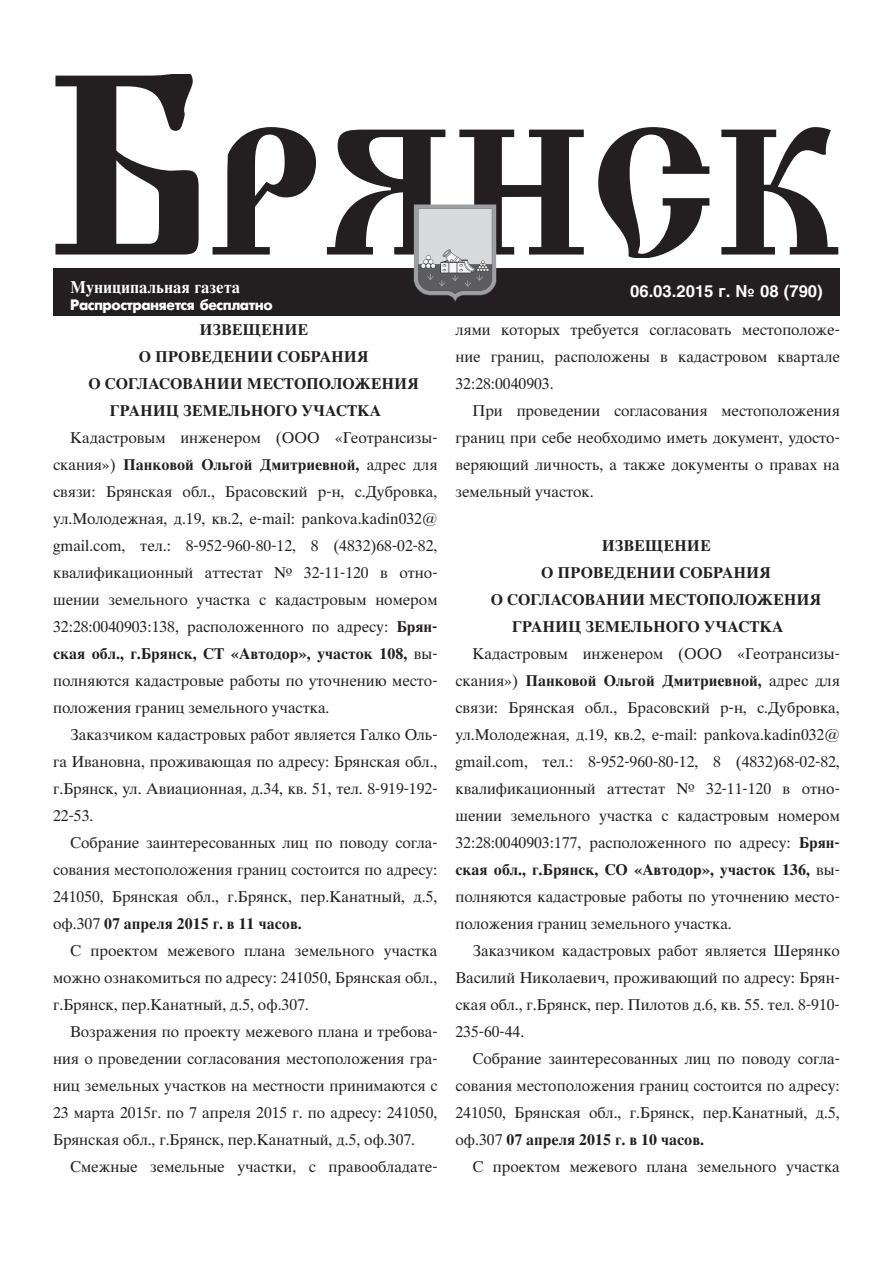
<style>
.page{position:relative;width:893px;height:1263px;background:#fff}
.page>*{position:absolute;margin:0;border:0;box-sizing:border-box;transform-origin:0 0}
.t1{font:700 16.5px "Helios";color:#fff}
.t2{font:700 16.5px "Thames";color:#fff;scale:.95 1}
.Основной_текст{font:15px/27px "Thames";color:#231f20;text-align:justify}
.Основной_текст-2{font:700 15px/27px "Thames";color:#231f20}
.t3{font:15px "Futuris Extra C";letter-spacing:-.03em;color:#fff}
.s1{font-weight:700}
</style>
<div class="page">
<div style="left:53px;top:268px;width:787px;height:47px;background:#231f20"></div>
<svg style="left:55px;top:74px;width:144px;height:181px"></svg>
<svg style="left:213px;top:127px;width:103px;height:128px"></svg>
<svg style="left:327px;top:130px;width:118px;height:125px"></svg>
<svg style="left:459px;top:130px;width:125px;height:125px"></svg>
<svg style="left:598px;top:127px;width:111px;height:130px"></svg>
<svg style="left:721px;top:127px;width:117px;height:128px"></svg>
<img style="left:400px;top:190px;width:109px;height:112px">
<p class="t2" style="left:70px;top:277px;width:181px">Муниципальная газета</p>
<p class="t1" style="left:630px;top:282px;width:194px">06.03.2015 г. № 08 (790)</p>
<p class="t3" style="left:70px;top:296px;width:204px">Распространяется бесплатно</p>
<p class="Основной_текст-2" style="left:199px;top:316px;width:110px">Извещение</p>
<p class="Основной_текст-2" style="left:139px;top:343px;width:232px">о проведении собрания</p>
<p class="Основной_текст-2" style="left:110px;top:370px;width:311px;text-indent:-21px">о согласовании местоположения границ земельного участка</p>
<p class="Основной_текст" style="left:53px;top:425px;width:386px;text-indent:17px">Кадастровым инженером (ООО «Геотрансизы&shy;скания») <span class="s1">Панковой Ольгой Дмитриевной,</span> адрес для связи: Брянская обл., Брасовский р-н, с.Дубровка, ул.Молодежная, д.19, кв.2, e-mail: pankova.kadin032@ gmail.com, тел.: 8-952-960-80-12, 8 (4832)68-02-82, квалификационный аттестат № 32-11-120 в отно&shy;шении земельного участка с кадастровым номером 32:28:0040903:138, расположенного по адресу: <span class="s1">Брян&shy;ская обл., г.Брянск, СТ «Автодор», участок 108,</span> вы&shy;полняются кадастровые работы по уточнению место&shy;положения границ земельного участка.</p>
<p class="Основной_текст" style="left:53px;top:722px;width:386px;text-indent:17px">Заказчиком кадастровых работ является Галко Оль&shy;га Ивановна, проживающая по адресу: Брянская обл., г.Брянск, ул. Авиационная, д.34, кв. 51, тел. 8-919-192- 22-53.</p>
<p class="Основной_текст" style="left:53px;top:830px;width:386px;text-indent:17px">Собрание заинтересованных лиц по поводу согла&shy;сования местоположения границ состоится по адресу:<br>241050, Брянская обл., г.Брянск, пер.Канатный, д.5, оф.307 <span class="s1">07 апреля 2015 г. в 11 часов.</span></p>
<p class="Основной_текст" style="left:53px;top:938px;width:386px;text-indent:17px">С проектом межевого плана земельного участка можно ознакомиться по адресу: 241050, Брянская обл., г.Брянск, пер.Канатный, д.5, оф.307.</p>
<p class="Основной_текст" style="left:53px;top:1019px;width:386px;text-indent:17px">Возражения по проекту межевого плана и требова&shy;ния о проведении согласования местоположения гра&shy;ниц земельных участков на местности принимаются с 23 марта 2015г. по 7 апреля 2015 г. по адресу: 241050, Брянская обл., г.Брянск, пер.Канатный, д.5, оф.307.</p>
<p class="Основной_текст" style="left:70px;top:1154px;width:369px">Смежные земельные участки, с правообладате-</p>
<p class="Основной_текст" style="left:455px;top:317px;width:386px">лями которых требуется согласовать местоположе&shy;ние границ, расположены в кадастровом квартале 32:28:0040903.</p>
<p class="Основной_текст" style="left:455px;top:398px;width:386px;text-indent:17px">При проведении согласования местоположения границ при себе необходимо иметь документ, удосто&shy;веряющий личность, а также документы о правах на земельный участок.</p>
<p class="Основной_текст-2" style="left:602px;top:532px;width:110px">Извещение</p>
<p class="Основной_текст-2" style="left:541px;top:559px;width:232px">о проведении собрания</p>
<p class="Основной_текст-2" style="left:512px;top:586px;width:311px;text-indent:-21px">о согласовании местоположения границ земельного участка</p>
<p class="Основной_текст" style="left:455px;top:641px;width:386px;text-indent:17px">Кадастровым инженером (ООО «Геотрансизы&shy;скания») <span class="s1">Панковой Ольгой Дмитриевной,</span> адрес для связи: Брянская обл., Брасовский р-н, с.Дубровка, ул.Молодежная, д.19, кв.2, e-mail: pankova.kadin032@ gmail.com, тел.: 8-952-960-80-12, 8 (4832)68-02-82, квалификационный аттестат № 32-11-120 в отно&shy;шении земельного участка с кадастровым номером 32:28:0040903:177, расположенного по адресу: <span class="s1">Брян&shy;ская обл., г.Брянск, СО «Автодор», участок 136,</span> вы&shy;полняются кадастровые работы по уточнению место&shy;положения границ земельного участка.</p>
<p class="Основной_текст" style="left:455px;top:938px;width:386px;text-indent:17px">Заказчиком кадастровых работ является Шерянко Василий Николаевич, проживающий по адресу: Брян&shy;ская обл., г.Брянск, пер. Пилотов д.6, кв. 55. тел. 8-910- 235-60-44.</p>
<p class="Основной_текст" style="left:455px;top:1046px;width:386px;text-indent:17px">Собрание заинтересованных лиц по поводу согла&shy;сования местоположения границ состоится по адресу:<br>241050, Брянская обл., г.Брянск, пер.Канатный, д.5, оф.307 <span class="s1">07 апреля 2015 г. в 10 часов.</span></p>
<p class="Основной_текст" style="left:472px;top:1154px;width:369px">С проектом межевого плана земельного участка</p>
</div>
